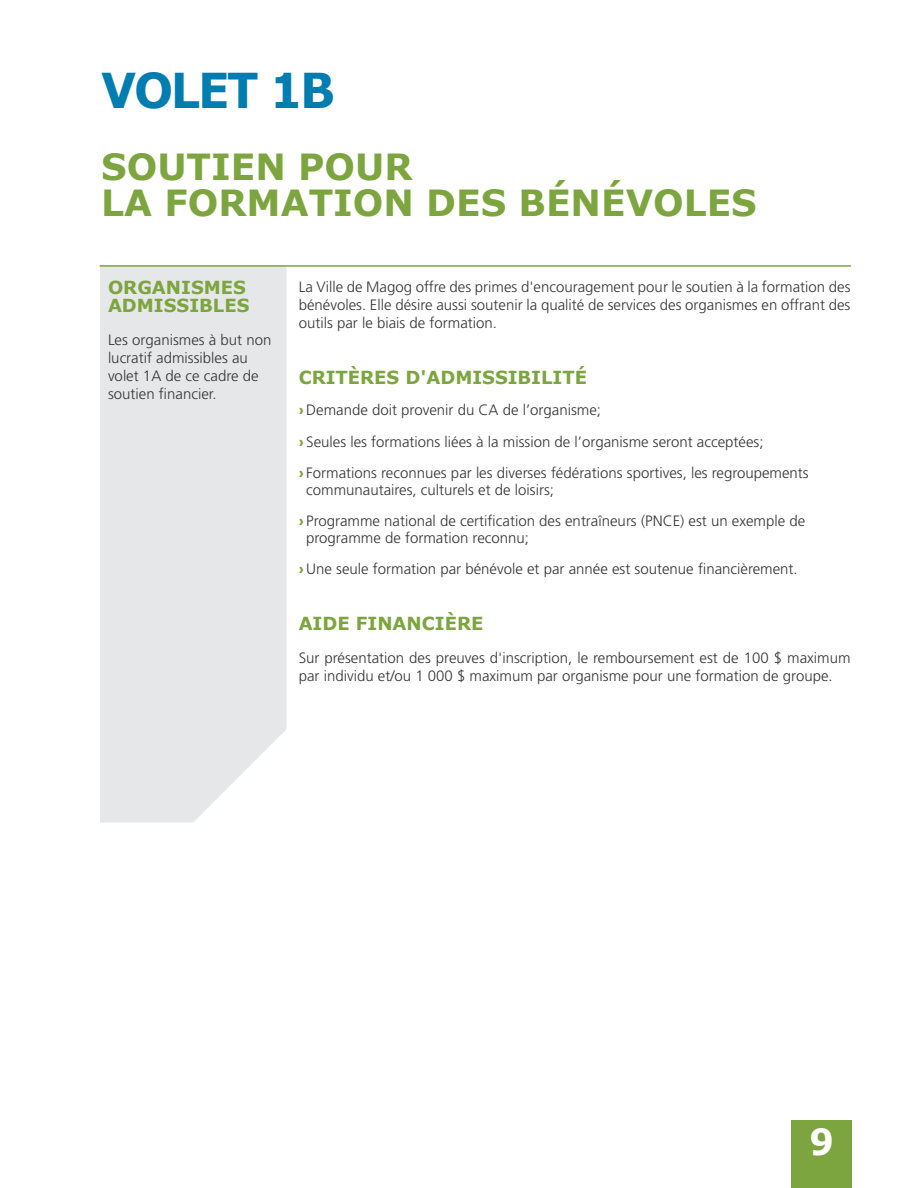
<style>
.page{position:relative;width:918px;height:1188px;background:#fff}
.page>*{position:absolute;margin:0;border:0;box-sizing:border-box;transform-origin:0 0}
.t1{font:700 48px "Verdana";letter-spacing:-.05em;color:#007db0;scale:.96 1}
.t2{font:700 36px "Verdana";color:#7da53f}
.t3{font:700 36px "Verdana";color:#fff;scale:.96 1}
.t4{font:700 18px "Verdana";color:#7da53f}
.t5{font:300 15px "Frutiger LT Std";color:#373535}
.s1{font-weight:900;color:#7da53f}
</style>
<div class="page">
<div style="left:100px;top:267px;width:187px;height:556px;background:#e6e7e8"></div>
<div style="left:792px;top:1121px;width:60px;height:67px;background:#7da53f"></div>
<hr style="left:100px;top:265px;width:750px;height:2px;background:#7da53f">
<p class="t1" style="left:101px;top:71px;width:245px">VOLET 1B</p>
<p class="t2" style="left:101px;top:152px;width:313px">SOUTIEN POUR</p>
<p class="t2" style="left:101px;top:188px;width:657px">LA FORMATION DES BÉNÉVOLES</p>
<p class="t4" style="left:108px;top:281px;width:139px">ORGANISMES</p>
<p class="t4" style="left:108px;top:299px;width:143px">ADMISSIBLES</p>
<p class="t5" style="left:108px;top:334px;width:165px">Les organismes à but non</p>
<p class="t5" style="left:108px;top:352px;width:141px">lucratif admissibles au</p>
<p class="t5" style="left:108px;top:370px;width:152px">volet 1A de ce cadre de</p>
<p class="t5" style="left:108px;top:388px;width:110px">soutien financier.</p>
<p class="t5" style="left:299px;top:281px;width:553px">La Ville de Magog offre des primes d'encouragement pour le soutien à la formation des</p>
<p class="t5" style="left:299px;top:299px;width:553px">bénévoles. Elle désire aussi soutenir la qualité de services des organismes en offrant des</p>
<p class="t5" style="left:299px;top:317px;width:200px">outils par le biais de formation.</p>
<p class="t4" style="left:299px;top:370px;width:290px">CRITÈRES D'ADMISSIBILITÉ</p>
<p class="t5" style="left:299px;top:404px;width:304px"><span class="s1">›</span> Demande doit provenir du CA de l’organisme;</p>
<p class="t5" style="left:299px;top:435px;width:466px"><span class="s1">›</span> Seules les formations liées à la mission de l’organisme seront acceptées;</p>
<p class="t5" style="left:299px;top:467px;width:512px"><span class="s1">›</span> Formations reconnues par les diverses fédérations sportives, les regroupements</p>
<p class="t5" style="left:306px;top:483px;width:249px">communautaires, culturels et de loisirs;</p>
<p class="t5" style="left:299px;top:515px;width:508px"><span class="s1">›</span> Programme national de certification des entraîneurs (PNCE) est un exemple de</p>
<p class="t5" style="left:306px;top:531px;width:224px">programme de formation reconnu;</p>
<p class="t5" style="left:299px;top:563px;width:501px"><span class="s1">›</span> Une seule formation par bénévole et par année est soutenue financièrement.</p>
<p class="t4" style="left:299px;top:616px;width:186px">AIDE FINANCIÈRE</p>
<p class="t5" style="left:299px;top:651px;width:553px">Sur présentation des preuves d'inscription, le remboursement est de 100 $ maximum</p>
<p class="t5" style="left:299px;top:669px;width:536px">par individu et/ou 1 000 $ maximum par organisme pour une formation de groupe.</p>
<p class="t3" style="left:810px;top:1127px;width:27px">9</p>
</div>
